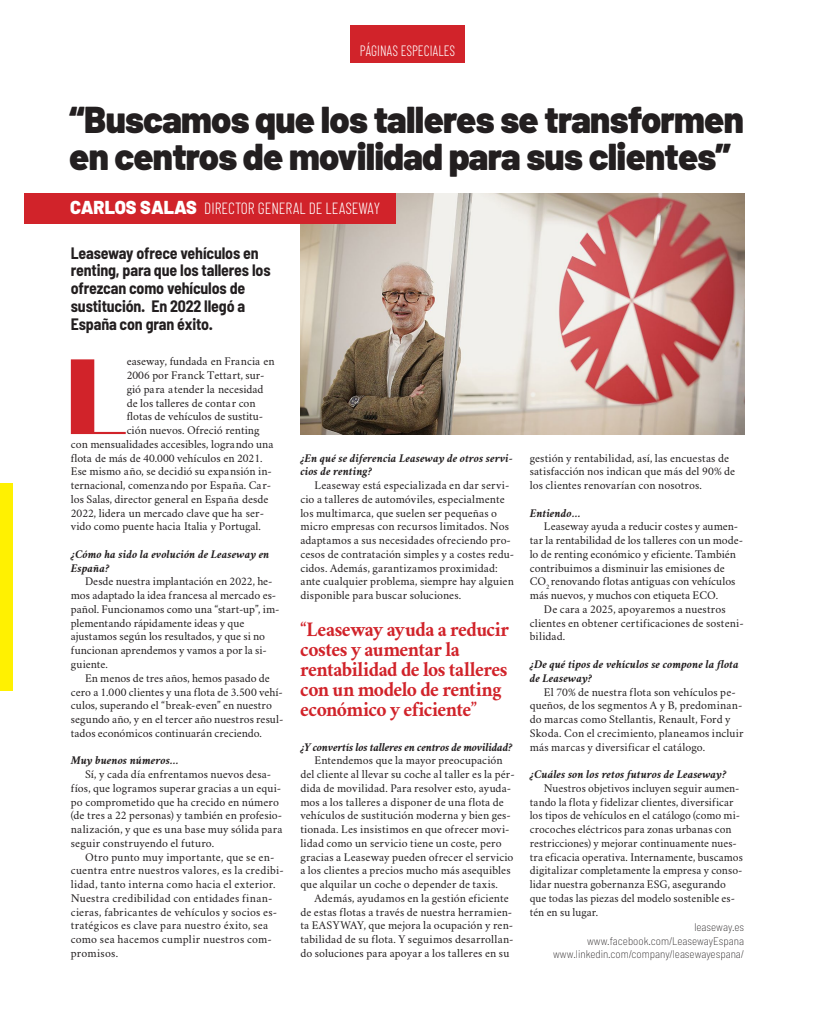
<style>
.page{position:relative;width:815px;height:1032px;background:#fff}
.page>*{position:absolute;margin:0;border:0;box-sizing:border-box;transform-origin:0 0}
.t1{font:900 106.62px "Quiche Display";color:#d1232a}
.t2{font:900 37.5px/37.5px "Barlow";letter-spacing:-.02em;color:#231f20}
.t3{font:700 20.88px/20px "Crimson";letter-spacing:-.025em;color:#d1232a;scale:.94 1}
.t4{font:700 semi-condensed 16.5px/17.8px "Barlow";letter-spacing:-.01em;color:#231f20;scale:.96 1}
.t5{font:300 16.25px "Barlow Condensed";color:#fff;scale:.96 1}
.t6{font:300 15px "Barlow Condensed";color:#fff;scale:.9 1}
.t7{font:italic 700 11.88px/13.8px "Crimson";color:#231f20}
.t8{font:italic 700 11.88px "Crimson";letter-spacing:-.02em;color:#231f20}
.t9{font:11.62px/13.8px "Crimson";letter-spacing:.005em;color:#231f20}
.t10{font:200 semi-condensed 11.12px/13.4px "Barlow";color:#231f20;text-align:right}
.s1{font-family:"Barlow";font-weight:900;font-size:18.75px}
</style>
<div class="page">
<img style="left:300px;top:193px;width:444px;height:241px">
<div style="left:0;top:483px;width:13px;height:208px;background:#fff101"></div>
<div style="left:24px;top:193px;width:371px;height:30px;background:#d1232a"></div>
<div style="left:350px;top:25px;width:115px;height:38px;background:#d1232a"></div>
<p class="t6" style="left:360px;top:41px;width:107px">PÁGINAS ESPECIALES</p>
<h2 class="t2" style="left:69px;top:100px;width:676px">“Buscamos que los talleres se transformen en centros de movilidad para sus clientes”</h2>
<h3 class="t5" style="left:70px;top:198px;width:324px"><span class="s1">CARLOS SALAS</span> DIRECTOR GENERAL DE LEASEWAY</h3>
<h3 class="t4" style="left:71px;top:243px;width:210px">Leaseway ofrece vehículos en renting, para que los talleres los ofrezcan como vehículos de sustitución. En 2022 llegó a<br>España con gran éxito.</h3>
<h1 class="t1" style="left:65px;top:331px;width:63px">L</h1>
<p class="t9" style="left:127px;top:354px;width:150px">easeway, fundada en Francia en</p>
<p class="t9" style="left:127px;top:367px;width:139px">2006 por Franck Tettart, sur-</p>
<p class="t9" style="left:127px;top:381px;width:138px">gió para atender la necesidad</p>
<p class="t9" style="left:127px;top:395px;width:130px">de los talleres de contar con</p>
<p class="t9" style="left:127px;top:409px;width:138px">flotas de vehículos de sustitu-</p>
<p class="t9" style="left:127px;top:422px;width:134px">ción nuevos. Ofreció renting</p>
<p class="t9" style="left:71px;top:436px;width:204px">con mensualidades accesibles, logrando una</p>
<p class="t9" style="left:71px;top:450px;width:193px">flota de más de 40.000 vehículos en 2021.</p>
<p class="t9" style="left:71px;top:464px;width:203px">Ese mismo año, se decidió su expansión in-</p>
<p class="t9" style="left:71px;top:477px;width:202px">ternacional, comenzando por España. Car-</p>
<p class="t9" style="left:71px;top:491px;width:199px">los Salas, director general en España desde</p>
<p class="t9" style="left:71px;top:505px;width:195px">2022, lidera un mercado clave que ha ser-</p>
<p class="t9" style="left:71px;top:519px;width:192px">vido como puente hacia Italia y Portugal.</p>
<p class="t7" style="left:71px;top:546px;width:200px">¿Cómo ha sido la evolución de Leaseway en<br>España?</p>
<p class="t9" style="left:71px;top:574px;width:210px;text-indent:14px">Desde nuestra implantación en 2022, he&shy;mos adaptado la idea francesa al mercado es&shy;pañol. Funcionamos como una “start-up”, im&shy;plementando rápidamente ideas y que ajustamos según los resultados, y que si no funcionan aprendemos y vamos a por la si&shy;guiente.</p>
<p class="t9" style="left:71px;top:670px;width:214px;text-indent:14px">En menos de tres años, hemos pasado de cero a 1.000 clientes y una flota de 3.500 vehí&shy;culos, superando el “break-even” en nuestro segundo año, y en el tercer año nuestros resul&shy;tados económicos continuarán creciendo.</p>
<p class="t7" style="left:71px;top:752px;width:109px">Muy buenos números…</p>
<p class="t9" style="left:71px;top:766px;width:213px;text-indent:14px">Sí, y cada día enfrentamos nuevos desa&shy;fíos, que logramos superar gracias a un equi&shy;po comprometido que ha crecido en número (de tres a 22 personas) y también en profesio&shy;nalización, y que es una base muy sólida para seguir construyendo el futuro.</p>
<p class="t9" style="left:71px;top:849px;width:214px;text-indent:14px">Otro punto muy importante, que se en&shy;cuentra entre nuestros valores, es la credibi&shy;lidad, tanto interna como hacia el exterior.<br>Nuestra credibilidad con entidades finan&shy;cieras, fabricantes de vehículos y socios es&shy;tratégicos es clave para nuestro éxito, sea como sea hacemos cumplir nuestros com&shy;promisos.</p>
<p class="t7" style="left:300px;top:450px;width:214px">¿En qué se diferencia Leaseway de otros servi&shy;cios de renting?</p>
<p class="t9" style="left:300px;top:477px;width:215px;text-indent:14px">Leaseway está especializada en dar servi&shy;cio a talleres de automóviles, especialmente los multimarca, que suelen ser pequeñas o micro empresas con recursos limitados. Nos adaptamos a sus necesidades ofreciendo pro&shy;cesos de contratación simples y a costes redu&shy;cidos. Además, garantizamos proximidad: ante cualquier problema, siempre hay alguien disponible para buscar soluciones.</p>
<h3 class="t3" style="left:300px;top:618px;width:224px">“Leaseway ayuda a reducir costes y aumentar la rentabilidad de los talleres con un modelo de renting económico y eficiente”</h3>
<p class="t8" style="left:300px;top:738px;width:214px">¿Y convertís los talleres en centros de movilidad?</p>
<p class="t9" style="left:300px;top:752px;width:216px;text-indent:14px">Entendemos que la mayor preocupación del cliente al llevar su coche al taller es la pér&shy;dida de movilidad. Para resolver esto, ayuda&shy;mos a los talleres a disponer de una flota de vehículos de sustitución moderna y bien ges&shy;tionada. Les insistimos en que ofrecer movi&shy;lidad como un servicio tiene un coste, pero gracias a Leaseway pueden ofrecer el servicio a los clientes a precios mucho más asequibles que alquilar un coche o depender de taxis.</p>
<p class="t9" style="left:300px;top:890px;width:215px;text-indent:14px">Además, ayudamos en la gestión eficiente de estas flotas a través de nuestra herramien&shy;ta EASYWAY, que mejora la ocupación y ren&shy;tabilidad de su flota. Y seguimos desarrollan&shy;do soluciones para apoyar a los talleres en su</p>
<p class="t9" style="left:530px;top:450px;width:207px">gestión y rentabilidad, así, las encuestas de satisfacción nos indican que más del 90% de los clientes renovarían con nosotros.</p>
<p class="t7" style="left:530px;top:505px;width:51px">Entiendo…</p>
<p class="t9" style="left:530px;top:519px;width:215px;text-indent:14px">Leaseway ayuda a reducir costes y aumen&shy;tar la rentabilidad de los talleres con un mode&shy;lo de renting económico y eficiente. También contribuimos a disminuir las emisiones de CO<sub>2</sub> renovando flotas antiguas con vehículos más nuevos, y muchos con etiqueta ECO.</p>
<p class="t9" style="left:530px;top:601px;width:215px;text-indent:14px">De cara a 2025, apoyaremos a nuestros clientes en obtener certificaciones de sosteni&shy;bilidad.</p>
<p class="t7" style="left:530px;top:656px;width:210px">¿De qué tipos de vehículos se compone la flota de Leaseway?</p>
<p class="t9" style="left:530px;top:684px;width:215px;text-indent:14px">El 70% de nuestra flota son vehículos pe&shy;queños, de los segmentos A y B, predominan&shy;do marcas como Stellantis, Renault, Ford y Skoda. Con el crecimiento, planeamos incluir más marcas y diversificar el catálogo.</p>
<p class="t7" style="left:530px;top:766px;width:198px">¿Cuáles son los retos futuros de Leaseway?</p>
<p class="t9" style="left:530px;top:780px;width:215px;text-indent:14px">Nuestros objetivos incluyen seguir aumen&shy;tando la flota y fidelizar clientes, diversificar los tipos de vehículos en el catálogo (como mi&shy;crocoches eléctricos para zonas urbanas con restricciones) y mejorar continuamente nues&shy;tra eficacia operativa. Internamente, buscamos digitalizar completamente la empresa y conso&shy;lidar nuestra gobernanza ESG, asegurando que todas las piezas del modelo sostenible es&shy;tén en su lugar.</p>
<p class="t10" style="left:553px;top:920px;width:192px">leaseway.es www.facebook.com/LeasewayEspana www.linkedin.com/company/leasewayespana/</p>
</div>
